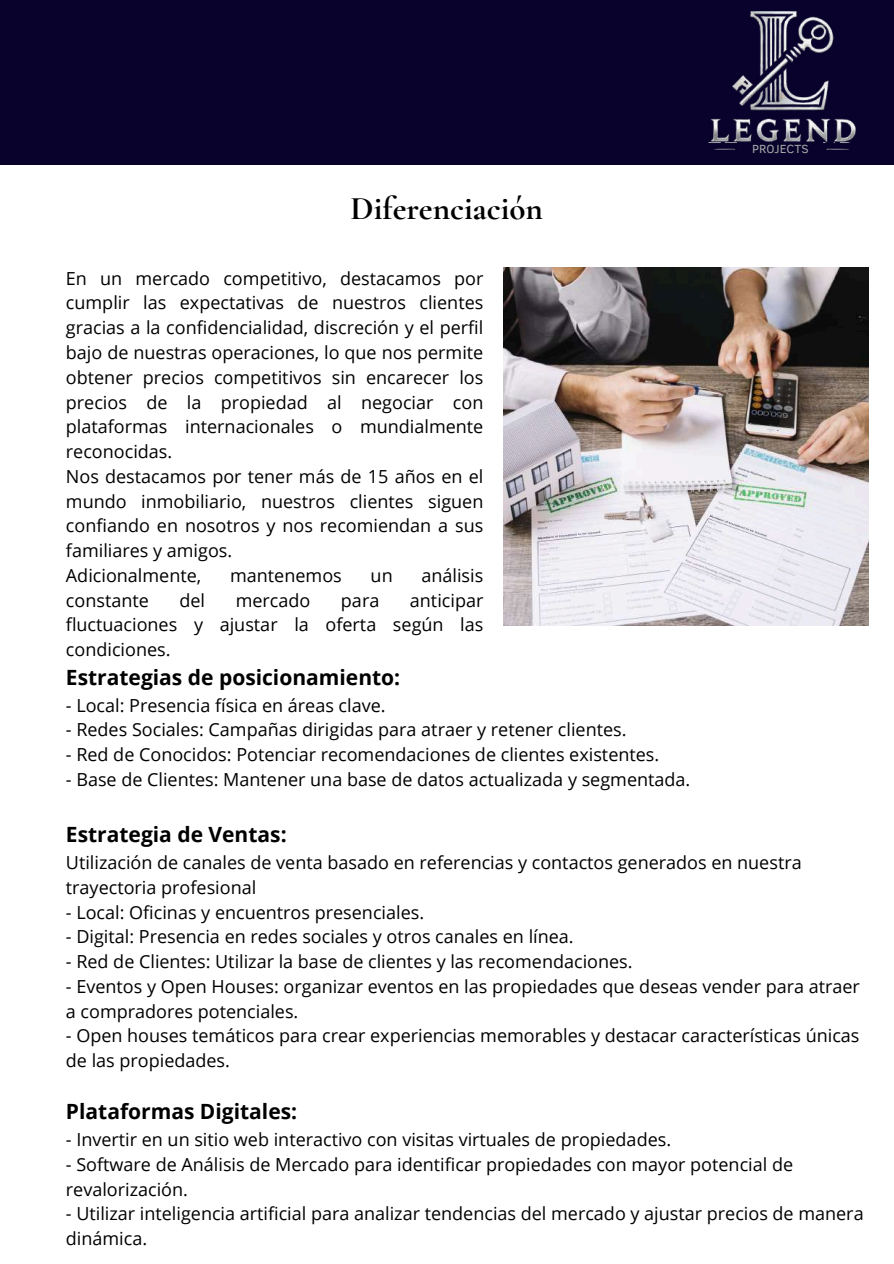
<style>
.page{position:relative;width:894px;height:1264px;background:#fff}
.page>*{position:absolute;margin:0;border:0;box-sizing:border-box;transform-origin:0 0}
.t1{font:700 33px "Cormorant Garamond";color:#000}
.t2{font:700 21px "Open Sans";color:#000}
.t3{font:18px/24.8px "Open Sans";color:#000}
.t4{font:12.15px "Clear Sans";color:#a4a8a8}
</style>
<div class="page">
<img style="left:503px;top:267px;width:365px;height:358px">
<div style="left:0;top:0;width:893px;height:165px;background:#09022c"></div>
<img style="left:708px;top:11px;width:148px;height:132px">
<img style="left:826px;top:143px;width:23px;height:7px">
<img style="left:714px;top:148px;width:21px;height:2px">
<h1 class="t1" style="left:350px;top:188px;width:194px">Diferenciación</h1>
<p class="t3" style="left:66px;top:265px;width:419px">En un mercado competitivo, destacamos por cumplir las expectativas de nuestros clientes gracias a la confidencialidad, discreción y el perfil bajo de nuestras operaciones, lo que nos permite obtener precios competitivos sin encarecer los precios de la propiedad al negociar con plataformas internacionales o mundialmente reconocidas.<br>Nos destacamos por tener más de 15 años en el mundo inmobiliario, nuestros clientes siguen confiando en nosotros y nos recomiendan a sus familiares y amigos.<br>Adicionalmente,</p>
<p class="t3" style="left:230px;top:562px;width:113px">mantenemos</p>
<p class="t3" style="left:370px;top:562px;width:24px">un</p>
<p class="t3" style="left:421px;top:562px;width:63px">análisis</p>
<p class="t4" style="left:752px;top:139px;width:58px">PROJECTS</p>
<p class="t3" style="left:66px;top:587px;width:84px">constante</p>
<p class="t3" style="left:179px;top:587px;width:27px">del</p>
<p class="t3" style="left:236px;top:587px;width:76px">mercado</p>
<p class="t3" style="left:341px;top:587px;width:40px">para</p>
<p class="t3" style="left:66px;top:587px;width:419px;text-align:justify;text-indent:344px">anticipar fluctuaciones y ajustar la oferta según las condiciones.</p>
<p class="t2" style="left:66px;top:662px;width:336px">Estrategias de posicionamiento:</p>
<p class="t3" style="left:66px;top:692px;width:321px">- Local: Presencia física en áreas clave.</p>
<p class="t3" style="left:66px;top:717px;width:562px">- Redes Sociales: Campañas dirigidas para atraer y retener clientes.</p>
<p class="t3" style="left:66px;top:741px;width:594px">- Red de Conocidos: Potenciar recomendaciones de clientes existentes.</p>
<p class="t3" style="left:66px;top:766px;width:625px">- Base de Clientes: Mantener una base de datos actualizada y segmentada.</p>
<p class="t2" style="left:66px;top:819px;width:222px">Estrategia de Ventas:</p>
<p class="t3" style="left:66px;top:849px;width:737px">Utilización de canales de venta basado en referencias y contactos generados en nuestra trayectoria profesional</p>
<p class="t3" style="left:66px;top:899px;width:359px">- Local: Oficinas y encuentros presenciales.</p>
<p class="t3" style="left:66px;top:924px;width:509px">- Digital: Presencia en redes sociales y otros canales en línea.</p>
<p class="t3" style="left:66px;top:948px;width:568px">- Red de Clientes: Utilizar la base de clientes y las recomendaciones.</p>
<p class="t3" style="left:66px;top:973px;width:795px">- Eventos y Open Houses: organizar eventos en las propiedades que deseas vender para atraer a compradores potenciales.</p>
<p class="t3" style="left:66px;top:1023px;width:794px">- Open houses temáticos para crear experiencias memorables y destacar características únicas de las propiedades.</p>
<p class="t2" style="left:66px;top:1096px;width:233px">Plataformas Digitales:</p>
<p class="t3" style="left:66px;top:1126px;width:606px">- Invertir en un sitio web interactivo con visitas virtuales de propiedades.</p>
<p class="t3" style="left:66px;top:1151px;width:728px">- Software de Análisis de Mercado para identificar propiedades con mayor potencial de revalorización.</p>
<p class="t3" style="left:66px;top:1200px;width:799px">- Utilizar inteligencia artificial para analizar tendencias del mercado y ajustar precios de manera dinámica.</p>
</div>
